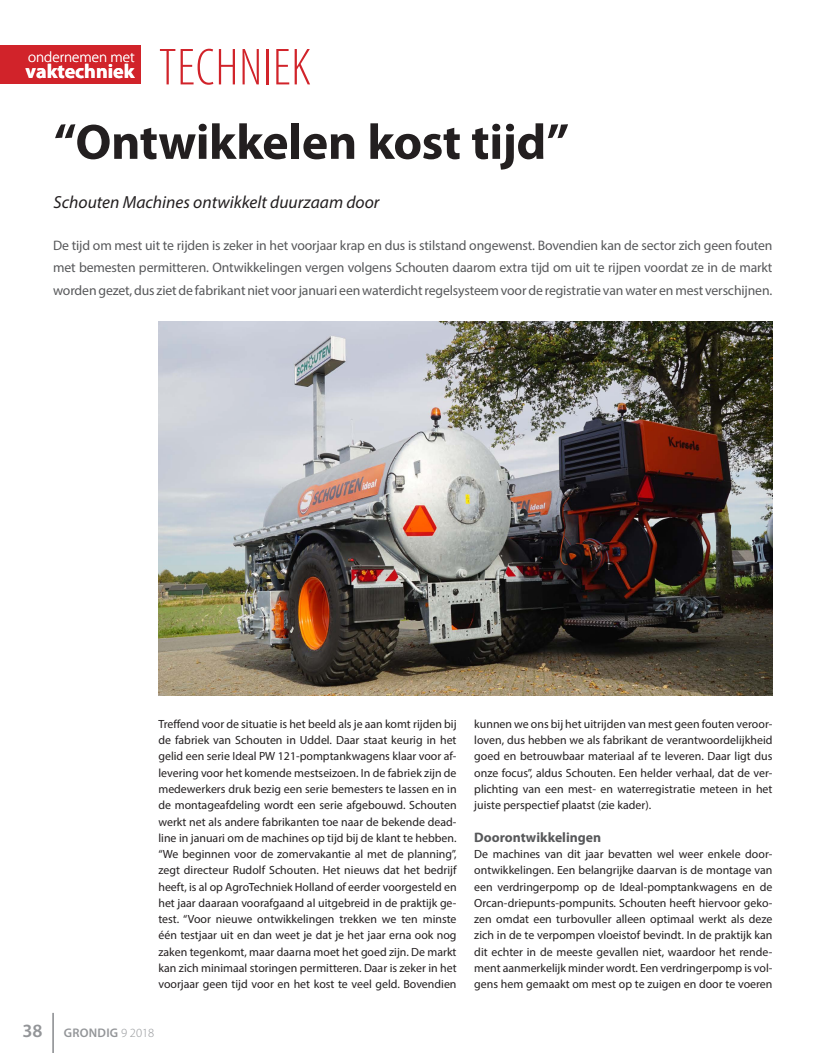
<style>
.page{position:relative;width:815px;height:1053px;background:#fff}
.page>*{position:absolute;margin:0;border:0;box-sizing:border-box;transform-origin:0 0}
.Rubriek_Profileren{font:300 condensed 52.5px "Myriad Pro";letter-spacing:.02em;color:#d1232a}
.Kop{font:700 50px "Myriad Pro";letter-spacing:-.01em;color:#231f20}
.t1{font:700 20px "Myriad Pro";color:#fff}
.Subkop{font:italic 17.5px "Myriad Pro";color:#231f20}
.t2{font:300 15px "Myriad Pro";color:#fff}
.Introtekst{font:13.75px/22.5px "Myriad Pro";letter-spacing:-.01em;color:#57585a;text-align:justify}
.Kopje{font:700 13.75px "Myriad Pro";color:#57585a}
.t3{font:600 12.5px "Myriad Pro";letter-spacing:.02em;color:#939598}
.Platte_tekst{font:11.88px/16.2px "Myriad Pro";color:#231f20;text-align:justify}
.s1{font-size:18.75px}
.s2{font-weight:300}
</style>
<div class="page">
<div style="left:0;top:45px;width:141px;height:39px;background:#d1232a"></div>
<hr style="left:53px;top:1012px;width:1px;height:40px;background:#939598">
<img style="left:158px;top:321px;width:614px;height:374px">
<p class="t2" style="left:28px;top:49px;width:108px">ondernemen met</p>
<p class="t1" style="left:26px;top:58px;width:110px">vaktechniek</p>
<p class="Rubriek_Profileren" style="left:159px;top:36px;width:153px">TECHNIEK</p>
<p class="Kop" style="left:54px;top:109px;width:517px">“Ontwikkelen kost tijd”</p>
<p class="Subkop" style="left:53px;top:191px;width:328px">Schouten Machines ontwikkelt duurzaam door</p>
<p class="Introtekst" style="left:53px;top:233px;width:721px">De tijd om mest uit te rijden is zeker in het voorjaar krap en dus is stilstand ongewenst. Bovendien kan de sector zich geen fouten met bemesten permitteren. Ontwikkelingen vergen volgens Schouten daarom extra tijd om uit te rijpen voordat ze in de markt worden gezet, dus ziet de fabrikant niet voor januari een waterdicht regelsysteem voor de registratie van water en mest verschijnen.</p>
<p class="Platte_tekst" style="left:158px;top:715px;width:300px">Treffend voor de situatie is het beeld als je aan komt rijden bij de fabriek van Schouten in Uddel. Daar staat keurig in het gelid een serie Ideal PW 121-pomptankwagens klaar voor af&shy;levering voor het komende mestseizoen. In de fabriek zijn de medewerkers druk bezig een serie bemesters te lassen en in de montageafdeling wordt een serie afgebouwd. Schouten werkt net als andere fabrikanten toe naar de bekende dead&shy;line in januari om de machines op tijd bij de klant te hebben. “We beginnen voor de zomervakantie al met de planning”, zegt directeur Rudolf Schouten. Het nieuws dat het bedrijf heeft, is al op AgroTechniek Holland of eerder voorgesteld en het jaar daaraan voorafgaand al uitgebreid in de praktijk ge&shy;test. “Voor nieuwe ontwikkelingen trekken we ten minste één testjaar uit en dan weet je dat je het jaar erna ook nog zaken tegenkomt, maar daarna moet het goed zijn. De markt kan zich minimaal storingen permitteren. Daar is zeker in het voorjaar geen tijd voor en het kost te veel geld. Bovendien</p>
<p class="Platte_tekst" style="left:474px;top:715px;width:300px">kunnen we ons bij het uitrijden van mest geen fouten veroor&shy;loven, dus hebben we als fabrikant de verantwoordelijkheid goed en betrouwbaar materiaal af te leveren. Daar ligt dus onze focus”, aldus Schouten. Een helder verhaal, dat de ver&shy;plichting van een mest- en waterregistratie meteen in het juiste perspectief plaatst (zie kader).</p>
<p class="Kopje" style="left:474px;top:828px;width:128px">Doorontwikkelingen</p>
<p class="Platte_tekst" style="left:474px;top:845px;width:300px">De machines van dit jaar bevatten wel weer enkele door&shy;ontwikkelingen. Een belangrijke daarvan is de montage van een verdringerpomp op de Ideal-pomptankwagens en de Orcan-driepunts-pompunits. Schouten heeft hiervoor geko&shy;zen omdat een turbovuller alleen optimaal werkt als deze zich in de te verpompen vloeistof bevindt. In de praktijk kan dit echter in de meeste gevallen niet, waardoor het rende&shy;ment aanmerkelijk minder wordt. Een verdringerpomp is vol&shy;gens hem gemaakt om mest op te zuigen en door te voeren</p>
<p class="t3" style="left:22px;top:1024px;width:133px"><span class="s1">38</span> GRONDIG <span class="s2">9 2018</span></p>
</div>
